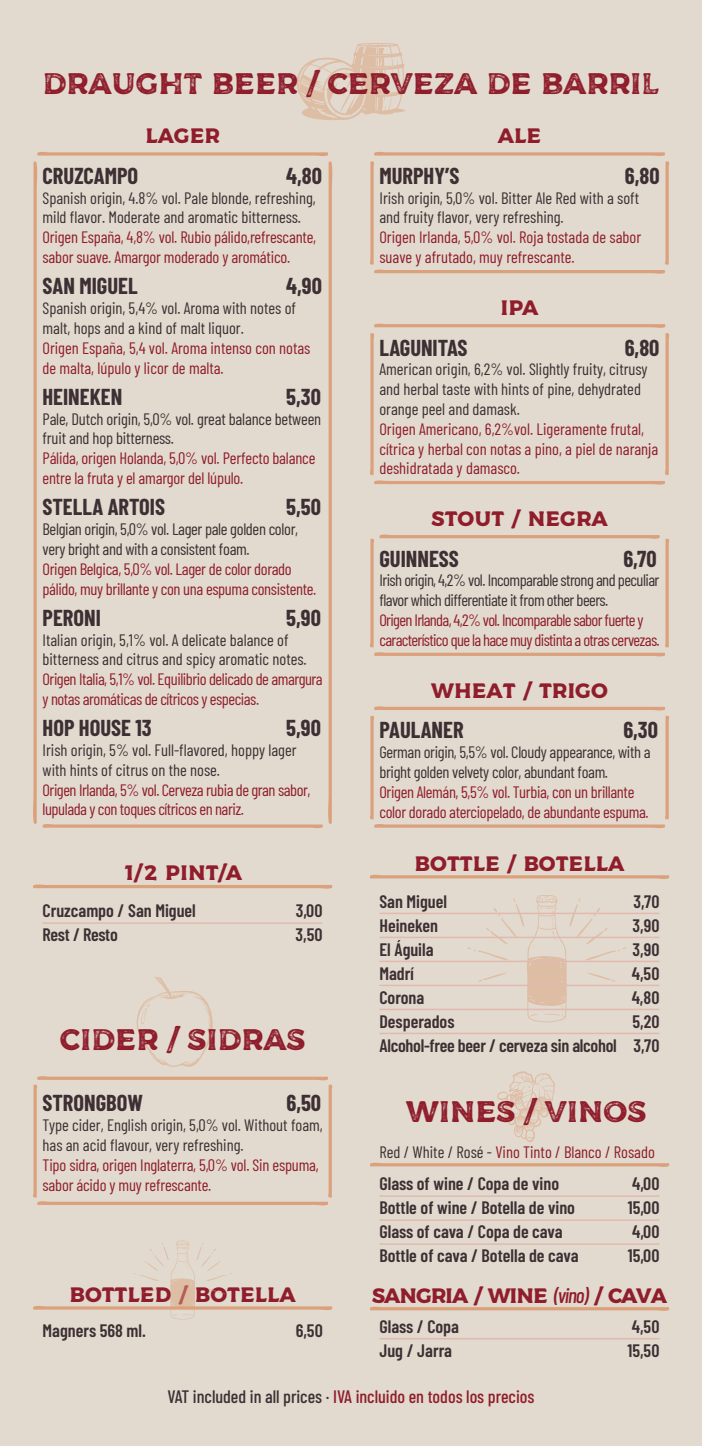
<style>
.page{position:relative;width:702px;height:1446px;background:#e2dace}
.page>*{position:absolute;margin:0;border:0;box-sizing:border-box;transform-origin:0 0}
.t1{font:30px "Messenger Texture";color:#8f1d2c}
.t2{font:700 22.5px "Barlow Condensed";color:#3d2f33}
.t3{font:21px "Messenger";color:#8f1d2c}
.t4{font:21px "Messenger";letter-spacing:-.05em;color:#8f1d2c}
.t5{font:600 18px/24px "Barlow Condensed";color:#3d2f33}
.t6{font:500 18px "Barlow Condensed";color:#8f1d2c}
.t7{font:16.5px/19.8px "Barlow Condensed";letter-spacing:-.01em;color:#8f1d2c}
.t8{font:16.5px/19.8px "Barlow Condensed";color:#3d2f33}
.t9{font:16.5px/19.8px "Barlow Condensed";letter-spacing:-.02em;color:#3d2f33}
.t10{font:16.5px/19.8px "Barlow Condensed";letter-spacing:-.04em;color:#8f1d2c}
.t11{font:16.5px/19.8px "Barlow Condensed";letter-spacing:-.035em;color:#3d2f33}
.s1{color:#3d2f33}
.s2{font-family:"Barlow Condensed";font-weight:500;font-style:italic}
</style>
<div class="page">
<svg style="left:296px;top:43px;width:109px;height:77px"></svg>
<svg style="left:33px;top:151px;width:300px;height:678px"></svg>
<svg style="left:370px;top:151px;width:299px;height:123px"></svg>
<svg style="left:370px;top:534px;width:299px;height:123px"></svg>
<svg style="left:370px;top:706px;width:299px;height:123px"></svg>
<svg style="left:497px;top:1071px;width:58px;height:71px"></svg>
<svg style="left:370px;top:1162px;width:299px;height:5px"></svg>
<hr style="left:379px;top:1195px;width:280px;height:2px;background:#e2b9af">
<hr style="left:379px;top:1219px;width:280px;height:2px;background:#e2b9af">
<hr style="left:379px;top:1243px;width:280px;height:2px;background:#e2b9af">
<svg style="left:370px;top:1306px;width:299px;height:5px"></svg>
<hr style="left:379px;top:1338px;width:280px;height:1px;background:#e2b9af">
<svg style="left:370px;top:323px;width:299px;height:162px"></svg>
<svg style="left:467px;top:895px;width:159px;height:127px"></svg>
<svg style="left:370px;top:874px;width:299px;height:5px"></svg>
<hr style="left:379px;top:912px;width:280px;height:2px;background:#e2b9af">
<hr style="left:379px;top:936px;width:280px;height:2px;background:#e2b9af">
<hr style="left:379px;top:960px;width:280px;height:2px;background:#e2b9af">
<hr style="left:379px;top:984px;width:280px;height:2px;background:#e2b9af">
<hr style="left:379px;top:1008px;width:280px;height:2px;background:#e2b9af">
<hr style="left:379px;top:1032px;width:280px;height:2px;background:#e2b9af">
<svg style="left:136px;top:977px;width:77px;height:90px"></svg>
<svg style="left:33px;top:1076px;width:300px;height:130px"></svg>
<svg style="left:33px;top:1240px;width:300px;height:79px"></svg>
<hr style="left:43px;top:922px;width:279px;height:2px;background:#e2b9af">
<svg style="left:33px;top:884px;width:300px;height:5px"></svg>
<h1 class="t1" style="left:43px;top:69px;width:618px">DRAUGHT BEER / CERVEZA DE BARRIL</h1>
<p class="t3" style="left:145px;top:126px;width:76px">LAGER</p>
<h2 class="t2" style="left:43px;top:160px;width:97px">CRUZCAMPO</h2>
<p class="t8" style="left:43px;top:187px;width:275px">Spanish origin, 4.8% vol. Pale blonde, refreshing, mild flavor. Moderate and aromatic bitterness.</p>
<p class="t7" style="left:43px;top:226px;width:275px">Origen España, 4,8% vol. Rubio pálido,refrescante, sabor suave. Amargor moderado y aromático.</p>
<h2 class="t2" style="left:43px;top:270px;width:96px">SAN MIGUEL</h2>
<p class="t8" style="left:43px;top:297px;width:255px">Spanish origin, 5,4% vol. Aroma with notes of malt, hops and a kind of malt liquor.</p>
<p class="t7" style="left:43px;top:337px;width:269px">Origen España, 5,4 vol. Aroma intenso con notas de malta, lúpulo y licor de malta.</p>
<h2 class="t2" style="left:43px;top:381px;width:81px">HEINEKEN</h2>
<p class="t8" style="left:43px;top:408px;width:280px">Pale, Dutch origin, 5,0% vol. great balance between fruit and hop bitterness.</p>
<p class="t7" style="left:43px;top:447px;width:274px">Pálida, origen Holanda, 5,0% vol. Perfecto balance entre la fruta y el amargor del lúpulo.</p>
<h2 class="t2" style="left:43px;top:491px;width:124px">STELLA ARTOIS</h2>
<p class="t9" style="left:43px;top:518px;width:257px">Belgian origin, 5,0% vol. Lager pale golden color, very bright and with a consistent foam.</p>
<p class="t7" style="left:43px;top:558px;width:275px">Origen Belgica, 5,0% vol. Lager de color dorado pálido, muy brillante y con una espuma consistente.</p>
<h2 class="t2" style="left:43px;top:602px;width:60px">PERONI</h2>
<p class="t8" style="left:43px;top:628px;width:266px">Italian origin, 5,1% vol. A delicate balance of bitterness and citrus and spicy aromatic notes.</p>
<p class="t7" style="left:43px;top:668px;width:282px">Origen Italia, 5,1% vol. Equilibrio delicado de amargura y notas aromáticas de cítricos y especias.</p>
<h2 class="t2" style="left:43px;top:712px;width:111px">HOP HOUSE 13</h2>
<p class="t8" style="left:43px;top:739px;width:255px">Irish origin, 5% vol. Full-flavored, hoppy lager with hints of citrus on the nose.</p>
<p class="t7" style="left:43px;top:778px;width:269px">Origen Irlanda, 5% vol. Cerveza rubia de gran sabor, lupulada y con toques cítricos en nariz.</p>
<p class="t3" style="left:498px;top:126px;width:45px">ALE</p>
<h2 class="t2" style="left:625px;top:160px;width:36px">6,80</h2>
<h2 class="t2" style="left:286px;top:160px;width:37px">4,80</h2>
<h2 class="t2" style="left:379px;top:160px;width:81px">MURPHY’S</h2>
<p class="t8" style="left:379px;top:187px;width:261px">Irish origin, 5,0% vol. Bitter Ale Red with a soft and fruity flavor, very refreshing.</p>
<p class="t7" style="left:379px;top:226px;width:263px">Origen Irlanda, 5,0% vol. Roja tostada de sabor suave y afrutado, muy refrescante.</p>
<h2 class="t2" style="left:286px;top:270px;width:37px">4,90</h2>
<p class="t3" style="left:500px;top:298px;width:39px">IPA</p>
<h2 class="t2" style="left:624px;top:332px;width:36px">6,80</h2>
<h2 class="t2" style="left:379px;top:332px;width:89px">LAGUNITAS</h2>
<p class="t8" style="left:379px;top:358px;width:270px">American origin, 6,2% vol. Slightly fruity, citrusy and herbal taste with hints of pine, dehydrated orange peel and damask.</p>
<p class="t7" style="left:379px;top:418px;width:280px">Origen Americano, 6,2%vol. Ligeramente frutal, cítrica y herbal con notas a pino, a piel de naranja deshidratada y damasco.</p>
<h2 class="t2" style="left:286px;top:381px;width:36px">5,30</h2>
<h2 class="t2" style="left:286px;top:491px;width:36px">5,50</h2>
<p class="t3" style="left:431px;top:509px;width:178px">STOUT / NEGRA</p>
<h2 class="t2" style="left:379px;top:542px;width:81px">GUINNESS</h2>
<p class="t11" style="left:379px;top:569px;width:281px">Irish origin, 4,2% vol. Incomparable strong and peculiar flavor which differentiate it from other beers.</p>
<p class="t10" style="left:379px;top:609px;width:282px">Origen Irlanda, 4,2% vol. Incomparable sabor fuerte y característico que la hace muy distinta a otras cervezas.</p>
<h2 class="t2" style="left:623px;top:542px;width:35px">6,70</h2>
<h2 class="t2" style="left:286px;top:602px;width:36px">5,90</h2>
<p class="t3" style="left:431px;top:681px;width:178px">WHEAT / TRIGO</p>
<h2 class="t2" style="left:379px;top:714px;width:86px">PAULANER</h2>
<p class="t9" style="left:379px;top:741px;width:272px">German origin, 5,5% vol. Cloudy appearance, with a bright golden velvety color, abundant foam.</p>
<p class="t7" style="left:379px;top:781px;width:271px">Origen Alemán, 5,5% vol. Turbia, con un brillante color dorado aterciopelado, de abundante espuma.</p>
<h2 class="t2" style="left:286px;top:712px;width:36px">5,90</h2>
<h2 class="t2" style="left:623px;top:714px;width:36px">6,30</h2>
<p class="t3" style="left:123px;top:863px;width:120px">1/2 PINT/A</p>
<p class="t5" style="left:43px;top:898px;width:155px">Cruzcampo / San Miguel<br>Rest / Resto</p>
<p class="t5" style="left:295px;top:898px;width:29px">3,00<br>3,50</p>
<h1 class="t1" style="left:60px;top:1026px;width:247px">CIDER / SIDRAS</h1>
<h2 class="t2" style="left:286px;top:1087px;width:36px">6,50</h2>
<h2 class="t2" style="left:43px;top:1087px;width:102px">STRONGBOW</h2>
<p class="t8" style="left:43px;top:1114px;width:281px">Type cider, English origin, 5,0% vol. Without foam, has an acid flavour, very refreshing.</p>
<p class="t7" style="left:43px;top:1154px;width:278px">Tipo sidra, origen Inglaterra, 5,0% vol. Sin espuma, sabor ácido y muy refrescante.</p>
<p class="t3" style="left:69px;top:1284px;width:228px">BOTTLED / BOTELLA</p>
<p class="t5" style="left:43px;top:1317px;width:105px">Magners 568 ml.</p>
<p class="t5" style="left:296px;top:1317px;width:29px">6,50</p>
<p class="t3" style="left:414px;top:853px;width:211px">BOTTLE / BOTELLA</p>
<p class="t5" style="left:379px;top:888px;width:239px">San Miguel<br>Heineken<br>El Águila<br>Madrí<br>Corona<br>Desperados<br>Alcohol-free beer / cerveza sin alcohol</p>
<p class="t5" style="left:631px;top:888px;width:29px;text-align:justify">3,70<br>3,90<br>3,90<br>4,50<br>4,80<br>5,20</p>
<p class="t5" style="left:633px;top:1032px;width:27px">3,70</p>
<h1 class="t1" style="left:406px;top:1097px;width:241px">WINES / VINOS</h1>
<p class="t7" style="left:379px;top:1141px;width:277px"><span class="s1">Red / White / Rosé -</span> Vino Tinto / Blanco / Rosado</p>
<p class="t5" style="left:627px;top:1171px;width:33px;text-align:justify">4,00<br>15,00<br>4,00<br>15,00</p>
<p class="t4" style="left:372px;top:1286px;width:296px">SANGRIA / WINE <span class="s2">(vino)</span> / CAVA</p>
<p class="t5" style="left:379px;top:1313px;width:81px">Glass / Copa<br>Jug / Jarra</p>
<p class="t5" style="left:627px;top:1313px;width:34px">4,50<br>15,50</p>
<p class="t5" style="left:379px;top:1171px;width:200px">Glass of wine / Copa de vino<br>Bottle of wine / Botella de vino<br>Glass of cava / Copa de cava<br>Bottle of cava / Botella de cava</p>
<p class="t6" style="left:167px;top:1384px;width:368px"><span class="s1">VAT included in all prices ·</span> IVA incluido en todos los precios</p>
</div>
